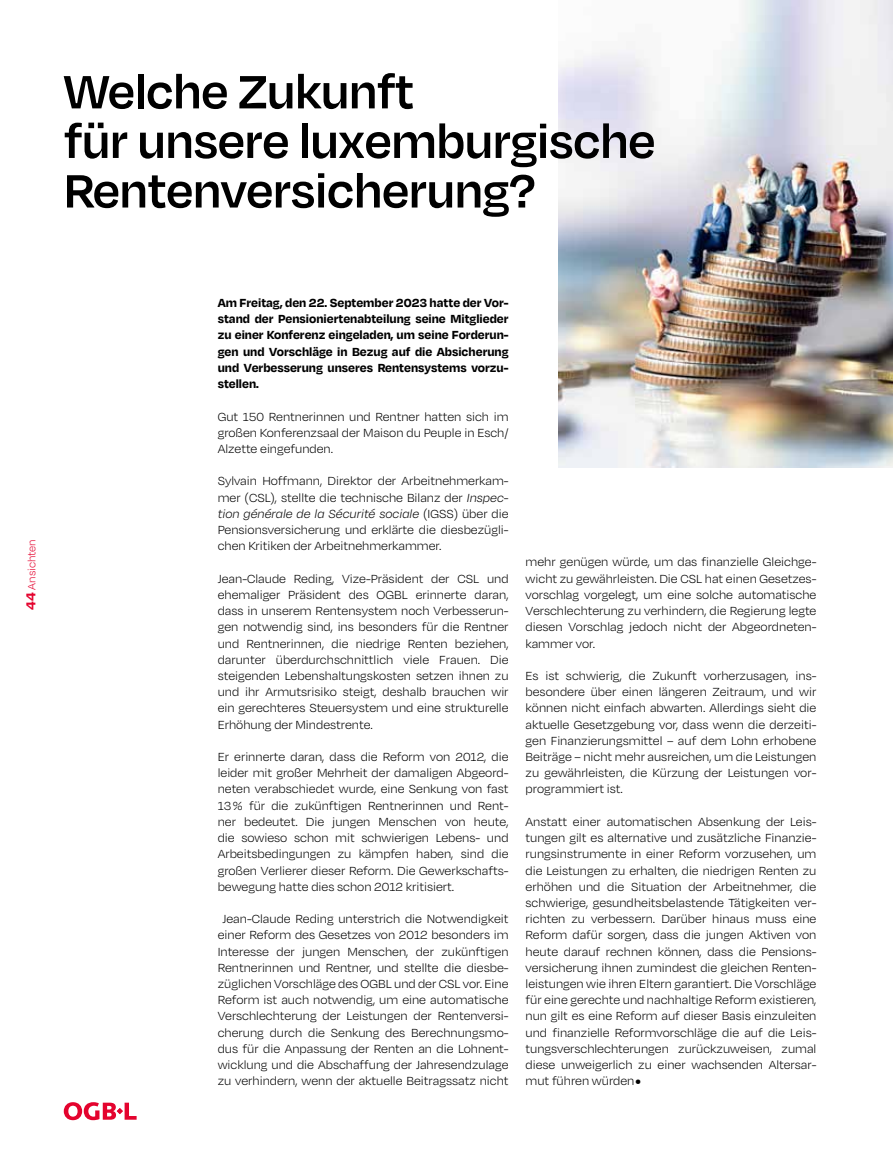
<style>
.page{position:relative;width:893px;height:1149px;background:#fff}
.page>*{position:absolute;margin:0;border:0;box-sizing:border-box;transform-origin:0 0}
.t1{font:600 53.7px/49.5px "Degular";letter-spacing:-.01em;color:#000}
.t2{font:300 13.5px/16.2px "Degular";color:#000;text-align:justify}
.t3{font:700 13.5px/16.2px "Degular";color:#000;text-align:justify}
.t4{font:300 12px "Degular";color:#e4032e}
.s1{font-weight:700;font-size:15px}
.s2{font-style:italic}
.s3{font-family:"Barlow";font-weight:700;font-size:28.5px}
</style>
<div class="page">
<img style="left:558px;top:0;width:335px;height:467px">
<svg style="left:64px;top:1102px;width:73px;height:17px"></svg>
<h1 class="t1" style="left:64px;top:64px;width:593px">Welche Zukunft<br>für unsere luxemburgische<br>Rentenversicherung?</h1>
<p class="t4" style="left:25px;top:609px;width:72px;rotate:-90deg"><span class="s1">44</span> Ansichten</p>
<p class="t3" style="left:218px;top:294px;width:292px">Am Freitag, den 22. September 2023 hatte der Vor&shy;stand der Pensioniertenabteilung seine Mitglieder zu einer Konferenz eingeladen, um seine Forderun&shy;gen und Vorschläge in Bezug auf die Absicherung und Verbesserung unseres Rentensystems vorzu&shy;stellen.</p>
<p class="t2" style="left:218px;top:407px;width:292px">Gut 150 Rentnerinnen und Rentner hatten sich im großen Konferenzsaal der Maison du Peuple in Esch/ Alzette eingefunden.</p>
<p class="t2" style="left:218px;top:472px;width:292px">Sylvain Hoffmann, Direktor der Arbeitnehmerkam&shy;mer (CSL), stellte die technische Bilanz der <span class="s2">Inspec&shy;tion générale de la Sécurité sociale</span> (IGSS) über die Pensionsversicherung und erklärte die diesbezügli&shy;chen Kritiken der Arbeitnehmerkammer.</p>
<p class="t2" style="left:218px;top:569px;width:292px">Jean-Claude Reding, Vize-Präsident der CSL und ehemaliger Präsident des OGBL erinnerte daran, dass in unserem Rentensystem noch Verbesserun&shy;gen notwendig sind, ins besonders für die Rentner und Rentnerinnen, die niedrige Renten beziehen, darunter überdurchschnittlich viele Frauen. Die steigenden Lebenshaltungskosten setzen ihnen zu und ihr Armutsrisiko steigt, deshalb brauchen wir ein gerechteres Steuersystem und eine strukturelle Erhöhung der Mindestrente.</p>
<p class="t2" style="left:218px;top:748px;width:292px">Er erinnerte daran, dass die Reform von 2012, die leider mit großer Mehrheit der damaligen Abgeord&shy;neten verabschiedet wurde, eine Senkung von fast 13% für die zukünftigen Rentnerinnen und Rent&shy;ner bedeutet. Die jungen Menschen von heute, die sowieso schon mit schwierigen Lebens- und Arbeitsbedingungen zu kämpfen haben, sind die großen Verlierer dieser Reform. Die Gewerkschafts&shy;bewegung hatte dies schon 2012 kritisiert.</p>
<p class="t2" style="left:218px;top:910px;width:292px;text-align:center">Jean-Claude Reding unterstrich die Notwendigkeit einer Reform des Gesetzes von 2012 besonders im Interesse der jungen Menschen, der zukünftigen Rentnerinnen und Rentner, und stellte die diesbe&shy;züglichen Vorschläge des OGBL und der CSL vor. Eine Reform ist auch notwendig, um eine automatische Verschlechterung der Leistungen der Rentenversi&shy;cherung durch die Senkung des Berechnungsmo&shy;dus für die Anpassung der Renten an die Lohnent&shy;wicklung und die Abschaffung der Jahresendzulage zu verhindern, wenn der aktuelle Beitragssatz nicht</p>
<p class="t2" style="left:526px;top:553px;width:292px">mehr genügen würde, um das finanzielle Gleichge&shy;wicht zu gewährleisten. Die CSL hat einen Gesetzes&shy;vorschlag vorgelegt, um eine solche automatische Verschlechterung zu verhindern, die Regierung legte diesen Vorschlag jedoch nicht der Abgeordneten&shy;kammer vor.</p>
<p class="t2" style="left:526px;top:667px;width:292px">Es ist schwierig, die Zukunft vorherzusagen, ins&shy;besondere über einen längeren Zeitraum, und wir können nicht einfach abwarten. Allerdings sieht die aktuelle Gesetzgebung vor, dass wenn die derzeiti&shy;gen Finanzierungsmittel – auf dem Lohn erhobene Beiträge – nicht mehr ausreichen, um die Leistungen zu gewährleisten, die Kürzung der Leistungen vor&shy;programmiert ist.</p>
<p class="t2" style="left:526px;top:812px;width:292px">Anstatt einer automatischen Absenkung der Leis&shy;tungen gilt es alternative und zusätzliche Finanzie&shy;rungsinstrumente in einer Reform vorzusehen, um die Leistungen zu erhalten, die niedrigen Renten zu erhöhen und die Situation der Arbeitnehmer, die schwierige, gesundheitsbelastende Tätigkeiten ver&shy;richten zu verbessern. Darüber hinaus muss eine Reform dafür sorgen, dass die jungen Aktiven von heute darauf rechnen können, dass die Pensions&shy;versicherung ihnen zumindest die gleichen Renten&shy;leistungen wie ihren Eltern garantiert. Die Vorschläge für eine gerechte und nachhaltige Reform existieren, nun gilt es eine Reform auf dieser Basis einzuleiten und finanzielle Reformvorschläge die auf die Leis&shy;tungsverschlechterungen zurückzuweisen, zumal diese unweigerlich zu einer wachsenden Altersar&shy;mut führen würden<span class="s3">.</span></p>
</div>
